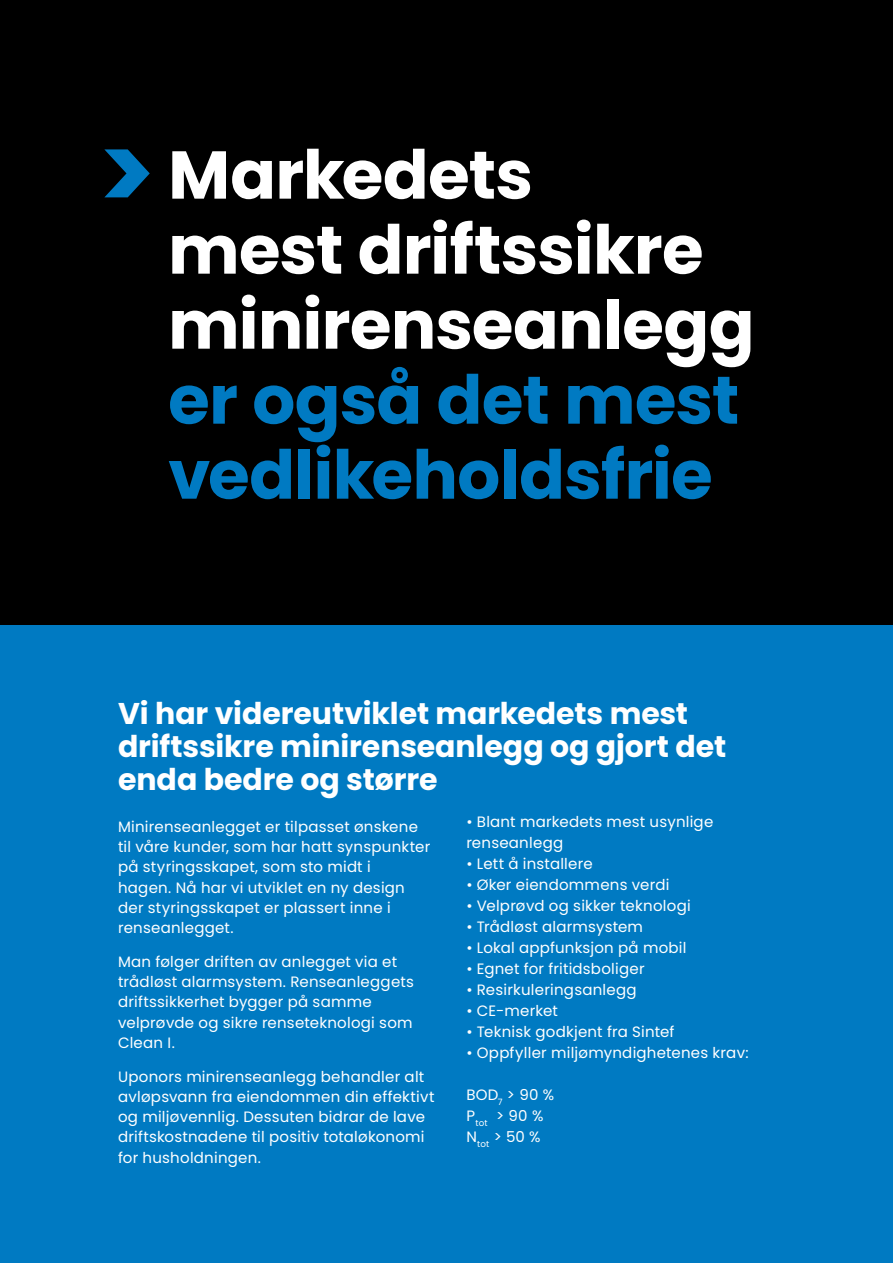
<style>
.page{position:relative;width:893px;height:1263px;background:#fff}
.page>*{position:absolute;margin:0;border:0;box-sizing:border-box;transform-origin:0 0}
.Large_Header_-_45pt{font:700 67.5px/75px "Poppins";letter-spacing:-.01em;color:#fff}
.Subhead_-_20pt{font:700 30px/33px "Poppins";letter-spacing:-.005em;color:#fff}
.Body_Copy_-_9pt{font:15px/20.2px "Poppins";letter-spacing:.015em;color:#fff}
.s1{color:#007ac2}
</style>
<div class="page">
<div style="left:0;top:624px;width:893px;height:639px;background:#007ac2"></div>
<div style="left:0;top:0;width:893px;height:624px;background:#000"></div>
<svg style="left:104px;top:149px;width:46px;height:48px"></svg>
<p class="Large_Header_-_45pt" style="left:168px;top:138px;width:588px">Markedets<br>mest driftssikre minirenseanlegg <span class="s1">er også det mest vedlikeholdsfrie</span></p>
<p class="Subhead_-_20pt" style="left:118px;top:697px;width:610px">Vi har videreutviklet markedets mest driftssikre minirenseanlegg og gjort det enda bedre og større</p>
<p class="Body_Copy_-_9pt" style="left:118px;top:817px;width:314px">Minirenseanlegget er tilpasset ønskene til våre kunder, som har hatt synspunkter på styringsskapet, som sto midt i<br>hagen. Nå har vi utviklet en ny design der styringsskapet er plassert inne i renseanlegget.</p>
<p class="Body_Copy_-_9pt" style="left:118px;top:952px;width:297px">Man følger driften av anlegget via et trådløst alarmsystem. Renseanleggets driftssikkerhet bygger på samme velprøvde og sikre renseteknologi som<br>Clean I.</p>
<p class="Body_Copy_-_9pt" style="left:118px;top:1066px;width:318px">Uponors minirenseanlegg behandler alt avløpsvann fra eiendommen din effektivt og miljøvennlig. Dessuten bidrar de lave driftskostnadene til positiv totaløkonomi for husholdningen.</p>
<p class="Body_Copy_-_9pt" style="left:466px;top:811px;width:248px;line-height:21px">• Blant markedets mest usynlige renseanlegg</p>
<p class="Body_Copy_-_9pt" style="left:466px;top:853px;width:128px">• Lett å installere</p>
<p class="Body_Copy_-_9pt" style="left:466px;top:874px;width:205px">• Øker eiendommens verdi</p>
<p class="Body_Copy_-_9pt" style="left:466px;top:895px;width:226px">• Velprøvd og sikker teknologi</p>
<p class="Body_Copy_-_9pt" style="left:466px;top:916px;width:178px">• Trådløst alarmsystem</p>
<p class="Body_Copy_-_9pt" style="left:466px;top:937px;width:222px">• Lokal appfunksjon på mobil</p>
<p class="Body_Copy_-_9pt" style="left:466px;top:958px;width:180px">• Egnet for fritidsboliger</p>
<p class="Body_Copy_-_9pt" style="left:466px;top:979px;width:172px">• Resirkuleringsanlegg</p>
<p class="Body_Copy_-_9pt" style="left:466px;top:1000px;width:93px">• CE-merket</p>
<p class="Body_Copy_-_9pt" style="left:466px;top:1021px;width:210px">• Teknisk godkjent fra Sintef</p>
<p class="Body_Copy_-_9pt" style="left:466px;top:1042px;width:284px">• Oppfyller miljømyndighetenes krav:</p>
<p class="Body_Copy_-_9pt" style="left:466px;top:1084px;width:89px">BOD<sub>7</sub> &gt; 90 %</p>
<p class="Body_Copy_-_9pt" style="left:466px;top:1105px;width:79px">P<sub>tot</sub> &gt; 90 %</p>
<p class="Body_Copy_-_9pt" style="left:466px;top:1126px;width:76px">N<sub>tot</sub> &gt; 50 %</p>
</div>
